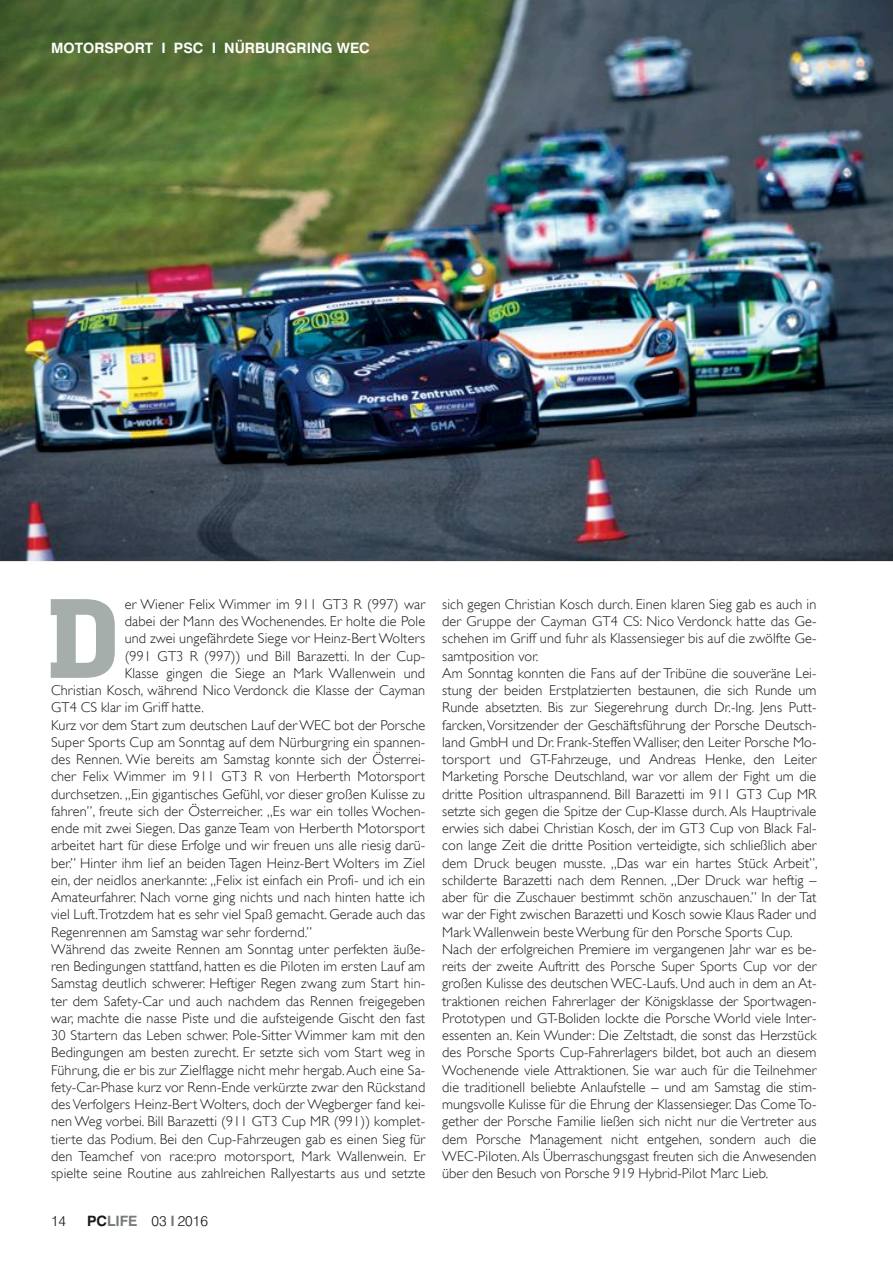
<style>
.page{position:relative;width:893px;height:1263px;background:#fff}
.page>*{position:absolute;margin:0;border:0;box-sizing:border-box;transform-origin:0 0}
.t1{font:700 105px "Heron Serif";color:#a6aeac}
.t2{font:300 14.25px/17.2px "Gill Sans";letter-spacing:.01em;color:#1a1818}
.t3{font:700 14.25px "Swiss 721 BT";color:#fffefd}
.t4{font:300 14.25px "Swiss 721 BT";color:#1a1818}
.s1{font-weight:700}
.s2{font-weight:700;color:#757b79}
</style>
<div class="page">
<img style="left:0;top:0;width:893px;height:561px">
<img style="left:892px;top:1px;width:1px;height:177px">
<p class="t3" style="left:51px;top:39px;width:320px">MOTORSPORT I PSC I NÜRBURGRING WEC</p>
<h1 class="t1" style="left:48px;top:594px;width:72px">D</h1>
<p class="t2" style="left:125px;top:595px;width:302px">er Wiener Felix Wimmer im 911 GT3 R (997) war</p>
<p class="t2" style="left:125px;top:613px;width:302px">dabei der Mann des Wochenendes. Er holte die Pole</p>
<p class="t2" style="left:125px;top:630px;width:302px">und zwei ungefährdete Siege vor Heinz-BertWolters</p>
<p class="t2" style="left:125px;top:647px;width:302px">(991 GT3 R (997)) und Bill Barazetti. In der Cup-</p>
<p class="t2" style="left:125px;top:664px;width:302px">Klasse gingen die Siege an Mark Wallenwein und</p>
<p class="t2" style="left:51px;top:682px;width:376px">Christian Kosch, während Nico Verdonck die Klasse der Cayman</p>
<p class="t2" style="left:51px;top:699px;width:154px">GT4 CS klar im Griff hatte.</p>
<p class="t2" style="left:51px;top:716px;width:376px">Kurz vor dem Start zum deutschen Lauf derWEC bot der Porsche</p>
<p class="t2" style="left:51px;top:733px;width:376px">Super Sports Cup am Sonntag auf dem Nürburgring ein spannen-</p>
<p class="t2" style="left:51px;top:751px;width:376px">des Rennen. Wie bereits am Samstag konnte sich der Österrei-</p>
<p class="t2" style="left:51px;top:768px;width:376px">cher Felix Wimmer im 911 GT3 R von Herberth Motorsport</p>
<p class="t2" style="left:51px;top:785px;width:376px">durchsetzen. „Ein gigantisches Gefühl, vor dieser großen Kulisse zu</p>
<p class="t2" style="left:51px;top:802px;width:376px">fahren”, freute sich der Österreicher. „Es war ein tolles Wochen-</p>
<p class="t2" style="left:51px;top:820px;width:376px">ende mit zwei Siegen. Das ganze Team von Herberth Motorsport</p>
<p class="t2" style="left:51px;top:837px;width:376px">arbeitet hart für diese Erfolge und wir freuen uns alle riesig darü-</p>
<p class="t2" style="left:51px;top:854px;width:376px">ber.” Hinter ihm lief an beiden Tagen Heinz-Bert Wolters im Ziel</p>
<p class="t2" style="left:51px;top:871px;width:376px">ein, der neidlos anerkannte: „Felix ist einfach ein Profi- und ich ein</p>
<p class="t2" style="left:51px;top:889px;width:376px">Amateurfahrer. Nach vorne ging nichts und nach hinten hatte ich</p>
<p class="t2" style="left:51px;top:906px;width:376px">viel Luft.Trotzdem hat es sehr viel Spaß gemacht. Gerade auch das</p>
<p class="t2" style="left:51px;top:923px;width:262px">Regenrennen am Samstag war sehr fordernd.”</p>
<p class="t2" style="left:51px;top:940px;width:376px">Während das zweite Rennen am Sonntag unter perfekten äuße-</p>
<p class="t2" style="left:51px;top:958px;width:376px">ren Bedingungen stattfand, hatten es die Piloten im ersten Lauf am</p>
<p class="t2" style="left:51px;top:975px;width:376px">Samstag deutlich schwerer. Heftiger Regen zwang zum Start hin-</p>
<p class="t2" style="left:51px;top:992px;width:376px">ter dem Safety-Car und auch nachdem das Rennen freigegeben</p>
<p class="t2" style="left:51px;top:1009px;width:376px">war, machte die nasse Piste und die aufsteigende Gischt den fast</p>
<p class="t2" style="left:51px;top:1027px;width:376px">30 Startern das Leben schwer. Pole-Sitter Wimmer kam mit den</p>
<p class="t2" style="left:51px;top:1044px;width:376px">Bedingungen am besten zurecht. Er setzte sich vom Start weg in</p>
<p class="t2" style="left:51px;top:1061px;width:376px">Führung, die er bis zur Zielflagge nicht mehr hergab.Auch eine Sa-</p>
<p class="t2" style="left:51px;top:1078px;width:376px">fety-Car-Phase kurz vor Renn-Ende verkürzte zwar den Rückstand</p>
<p class="t2" style="left:51px;top:1096px;width:376px">des Verfolgers Heinz-Bert Wolters, doch der Wegberger fand kei-</p>
<p class="t2" style="left:51px;top:1113px;width:376px">nen Weg vorbei. Bill Barazetti (911 GT3 Cup MR (991)) komplet-</p>
<p class="t2" style="left:51px;top:1130px;width:376px">tierte das Podium. Bei den Cup-Fahrzeugen gab es einen Sieg für</p>
<p class="t2" style="left:51px;top:1147px;width:376px">den Teamchef von race:pro motorsport, Mark Wallenwein. Er</p>
<p class="t2" style="left:51px;top:1165px;width:376px">spielte seine Routine aus zahlreichen Rallyestarts aus und setzte</p>
<p class="t4" style="left:51px;top:1213px;width:17px">14</p>
<p class="t4" style="left:87px;top:1213px;width:122px"><span class="s1">PC</span><span class="s2">LIFE</span> 03 <span class="s2">I</span> 2016</p>
<p class="t2" style="left:442px;top:595px;width:377px">sich gegen Christian Kosch durch. Einen klaren Sieg gab es auch in der Gruppe der Cayman GT4 CS: Nico Verdonck hatte das Ge&shy;schehen im Griff und fuhr als Klassensieger bis auf die zwölfte Ge&shy;samtposition vor.<br>Am Sonntag konnten die Fans auf der Tribüne die souveräne Lei&shy;stung der beiden Erstplatzierten bestaunen, die sich Runde um Runde absetzten. Bis zur Siegerehrung durch Dr.-Ing. Jens Putt&shy;farcken,Vorsitzender der Geschäftsführung der Porsche Deutsch&shy;land GmbH und Dr. Frank-Steffen Walliser, den Leiter Porsche Mo&shy;torsport und GT-Fahrzeuge, und Andreas Henke, den Leiter Marketing Porsche Deutschland, war vor allem der Fight um die dritte Position ultraspannend. Bill Barazetti im 911 GT3 Cup MR setzte sich gegen die Spitze der Cup-Klasse durch. Als Hauptrivale erwies sich dabei Christian Kosch, der im GT3 Cup von Black Fal&shy;con lange Zeit die dritte Position verteidigte, sich schließlich aber dem Druck beugen musste. „Das war ein hartes Stück Arbeit”, schilderte Barazetti nach dem Rennen. „Der Druck war heftig – aber für die Zuschauer bestimmt schön anzuschauen.” In der Tat war der Fight zwischen Barazetti und Kosch sowie Klaus Rader und MarkWallenwein besteWerbung für den Porsche Sports Cup.<br>Nach der erfolgreichen Premiere im vergangenen Jahr war es be&shy;reits der zweite Auftritt des Porsche Super Sports Cup vor der großen Kulisse des deutschen WEC-Laufs. Und auch in dem an At&shy;traktionen reichen Fahrerlager der Königsklasse der Sportwagen-Prototypen und GT-Boliden lockte die Porsche World viele Inter&shy;essenten an. Kein Wunder: Die Zeltstadt, die sonst das Herzstück des Porsche Sports Cup-Fahrerlagers bildet, bot auch an diesem Wochenende viele Attraktionen. Sie war auch für die Teilnehmer die traditionell beliebte Anlaufstelle – und am Samstag die stim&shy;mungsvolle Kulisse für die Ehrung der Klassensieger. Das Come To&shy;gether der Porsche Familie ließen sich nicht nur die Vertreter aus dem Porsche Management nicht entgehen, sondern auch die WEC-Piloten.Als Überraschungsgast freuten sich die Anwesenden über den Besuch von Porsche 919 Hybrid-Pilot Marc Lieb.</p>
</div>
